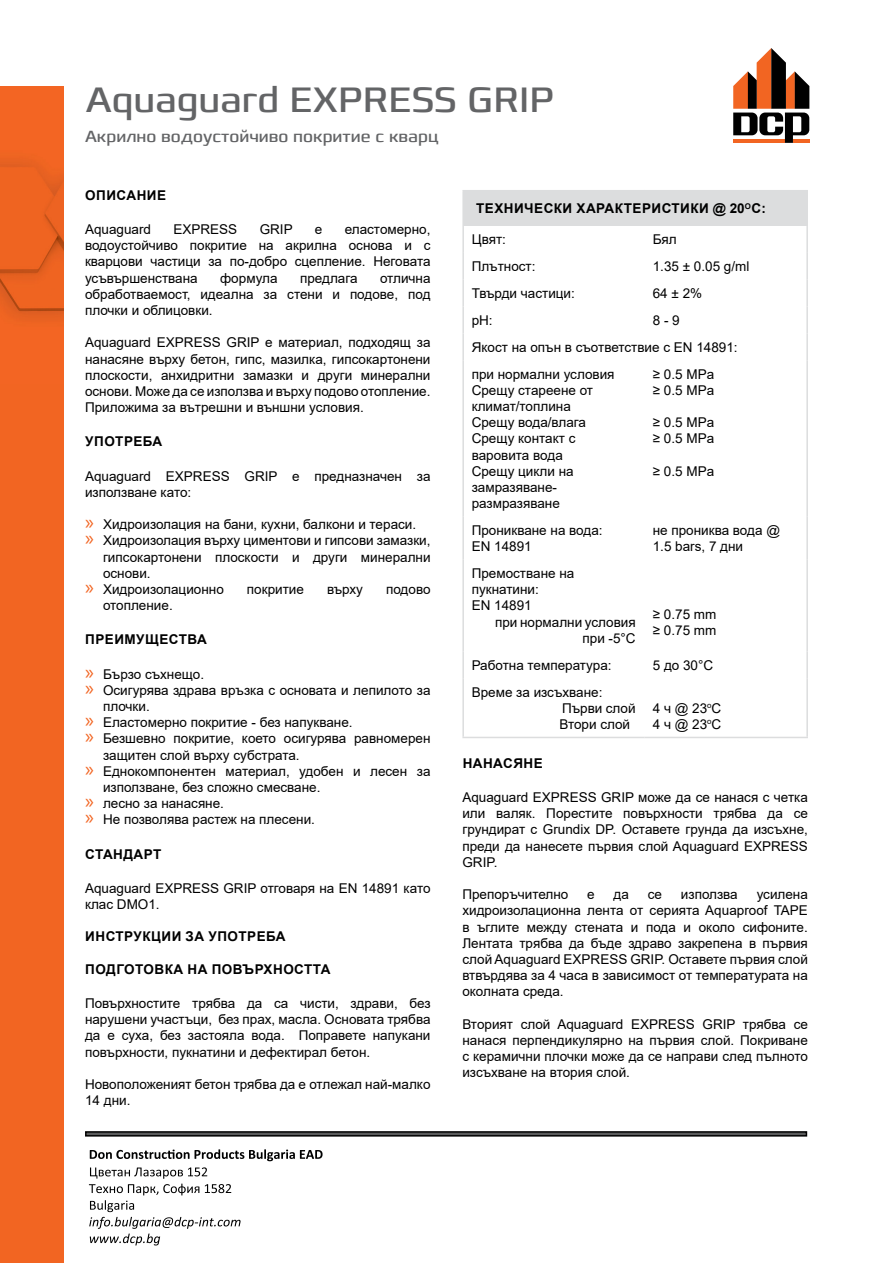
<style>
.page{position:relative;width:893px;height:1263px;background:#fff}
.page>*{position:absolute;margin:0;border:0;box-sizing:border-box;transform-origin:0 0}
.t1{font:36px "Francker CYR";color:#636466}
.t2{font:16.5px "Francker CYR";color:#636466}
.t3{font:13.5px/16.2px "Arial";color:#000}
.t4{font:700 13.5px "Arial";letter-spacing:.035em;color:#000}
.s1{font-family:"Myriad Pro";font-size:21px;color:#f26522}
</style>
<div class="page">
<div style="left:85px;top:1131px;width:722px;height:5px;border:2px solid #000"></div>
<svg style="left:90px;top:1149px;width:233px;height:12px"></svg>
<svg style="left:89px;top:1167px;width:152px;height:78px"></svg>
<div style="left:463px;top:191px;width:344px;height:35px;background:#dcddde"></div>
<hr style="left:462px;top:190px;width:182px;height:1px;background:#dcddde">
<hr style="left:462px;top:191px;width:2px;height:35px;background:#dcddde">
<hr style="left:644px;top:190px;width:164px;height:1px;background:#dcddde">
<hr style="left:806px;top:191px;width:2px;height:35px;background:#dcddde">
<hr style="left:462px;top:226px;width:2px;height:27px;background:#dcddde">
<hr style="left:806px;top:226px;width:2px;height:27px;background:#dcddde">
<hr style="left:462px;top:253px;width:2px;height:27px;background:#dcddde">
<hr style="left:806px;top:253px;width:2px;height:27px;background:#dcddde">
<hr style="left:462px;top:280px;width:2px;height:27px;background:#dcddde">
<hr style="left:806px;top:280px;width:2px;height:27px;background:#dcddde">
<hr style="left:462px;top:307px;width:2px;height:26px;background:#dcddde">
<hr style="left:806px;top:307px;width:2px;height:26px;background:#dcddde">
<hr style="left:462px;top:333px;width:2px;height:27px;background:#dcddde">
<hr style="left:806px;top:333px;width:2px;height:27px;background:#dcddde">
<hr style="left:462px;top:360px;width:2px;height:157px;background:#dcddde">
<hr style="left:806px;top:360px;width:2px;height:157px;background:#dcddde">
<hr style="left:462px;top:517px;width:2px;height:43px;background:#dcddde">
<hr style="left:806px;top:517px;width:2px;height:43px;background:#dcddde">
<hr style="left:462px;top:560px;width:2px;height:91px;background:#dcddde">
<hr style="left:806px;top:560px;width:2px;height:91px;background:#dcddde">
<hr style="left:462px;top:651px;width:2px;height:27px;background:#dcddde">
<hr style="left:806px;top:651px;width:2px;height:27px;background:#dcddde">
<hr style="left:462px;top:678px;width:2px;height:59px;background:#dcddde">
<hr style="left:806px;top:678px;width:2px;height:59px;background:#dcddde">
<hr style="left:462px;top:737px;width:182px;height:1px;background:#dcddde">
<hr style="left:644px;top:737px;width:164px;height:1px;background:#dcddde">
<svg style="left:733px;top:48px;width:76px;height:95px"></svg>
<div style="left:0;top:86px;width:64px;height:1177px;background:#f26522"></div>
<img style="left:0;top:161px;width:64px;height:158px">
<h1 class="t1" style="left:86px;top:77px;width:470px">Aquaguard EXPRESS GRIP</h1>
<p class="t2" style="left:85px;top:126px;width:355px">Акрилно водоустойчиво покритие с кварц</p>
<p class="t4" style="left:85px;top:185px;width:82px">ОПИСАНИЕ</p>
<p class="t3" style="left:85px;top:221px;width:68px">Aquaguard</p>
<p class="t3" style="left:173px;top:221px;width:65px">EXPRESS</p>
<p class="t3" style="left:260px;top:221px;width:35px">GRIP</p>
<p class="t3" style="left:315px;top:221px;width:9px">е</p>
<p class="t3" style="left:85px;top:221px;width:347px;text-align:justify;text-indent:260px">еластомерно, водоустойчиво покритие на акрилна основа и с кварцови частици за по-добро сцепление. Неговата усъвършенствана</p>
<p class="t3" style="left:220px;top:270px;width:59px">формула</p>
<p class="t3" style="left:300px;top:270px;width:59px">предлага</p>
<p class="t3" style="left:85px;top:270px;width:347px;text-align:justify;text-indent:295px">отлична обработваемост, идеална за стени и подове, под плочки и облицовки.</p>
<p class="t3" style="left:85px;top:334px;width:347px;text-align:justify">Aquaguard EXPRESS GRIP е материал, подходящ за нанасяне върху бетон, гипс, мазилка, гипсокартонени плоскости, анхидритни замазки и други минерални основи. Може да се използва и върху подово отопление.<br>Приложима за вътрешни и външни условия.</p>
<p class="t4" style="left:85px;top:432px;width:79px">УПОТРЕБА</p>
<p class="t3" style="left:85px;top:468px;width:347px">Aquaguard EXPRESS GRIP е предназначен за използване като:</p>
<p class="t3" style="left:85px;top:516px;width:333px"><span class="s1">»</span> Хидроизолация на бани, кухни, балкони и тераси.</p>
<p class="t3" style="left:85px;top:532px;width:347px"><span class="s1">»</span> Хидроизолация върху циментови и гипсови замазки,</p>
<p class="t3" style="left:103px;top:549px;width:329px">гипсокартонени плоскости и други минерални</p>
<p class="t3" style="left:103px;top:565px;width:49px">основи.</p>
<p class="t3" style="left:85px;top:581px;width:140px"><span class="s1">»</span> Хидроизолационно</p>
<p class="t3" style="left:247px;top:581px;width:59px">покритие</p>
<p class="t3" style="left:327px;top:581px;width:38px">върху</p>
<p class="t3" style="left:386px;top:581px;width:46px">подово</p>
<p class="t3" style="left:103px;top:597px;width:71px">отопление.</p>
<p class="t4" style="left:85px;top:630px;width:123px">ПРЕИМУЩЕСТВА</p>
<p class="t3" style="left:85px;top:666px;width:121px"><span class="s1">»</span> Бързо съхнещо.</p>
<p class="t3" style="left:85px;top:682px;width:347px"><span class="s1">»</span> Осигурява здрава връзка с основата и лепилото за</p>
<p class="t3" style="left:103px;top:698px;width:48px">плочки.</p>
<p class="t3" style="left:85px;top:714px;width:269px"><span class="s1">»</span> Еластомерно покритие - без напукване.</p>
<p class="t3" style="left:85px;top:730px;width:347px"><span class="s1">»</span> Безшевно покритие, което осигурява равномерен</p>
<p class="t3" style="left:103px;top:747px;width:198px">защитен слой върху субстрата.</p>
<p class="t3" style="left:85px;top:763px;width:347px"><span class="s1">»</span> Еднокомпонентен материал, удобен и лесен за</p>
<p class="t3" style="left:103px;top:779px;width:219px">използване, без сложно смесване.</p>
<p class="t3" style="left:85px;top:795px;width:140px"><span class="s1">»</span> лесно за нанасяне.</p>
<p class="t3" style="left:85px;top:811px;width:231px"><span class="s1">»</span> Не позволява растеж на плесени.</p>
<p class="t4" style="left:85px;top:844px;width:78px">СТАНДАРТ</p>
<p class="t3" style="left:85px;top:880px;width:347px">Aquaguard EXPRESS GRIP отговаря на EN 14891 като клас DMO1.</p>
<p class="t4" style="left:85px;top:927px;width:202px">ИНСТРУКЦИИ ЗА УПОТРЕБА</p>
<p class="t4" style="left:85px;top:959px;width:247px">ПОДГОТОВКА НА ПОВЪРХНОСТТА</p>
<p class="t3" style="left:85px;top:995px;width:347px;text-align:justify">Повърхностите трябва да са чисти, здрави, без нарушени участъци, без прах, масла. Основата трябва да е суха, без застояла вода. Поправете напукани повърхности, пукнатини и дефектирал бетон.</p>
<p class="t3" style="left:85px;top:1076px;width:347px">Новоположеният бетон трябва да е отлежал най-малко<br>14 дни.</p>
<p class="t4" style="left:476px;top:199px;width:291px">ТЕХНИЧЕСКИ ХАРАКТЕРИСТИКИ @ 20<sup>O</sup>C:</p>
<p class="t3" style="left:472px;top:231px;width:36px">Цвят:</p>
<p class="t3" style="left:653px;top:231px;width:26px">Бял</p>
<p class="t3" style="left:472px;top:258px;width:65px">Плътност:</p>
<p class="t3" style="left:653px;top:258px;width:98px">1.35 ± 0.05 g/ml</p>
<p class="t3" style="left:472px;top:285px;width:105px">Твърди частици:</p>
<p class="t3" style="left:653px;top:285px;width:51px">64 ± 2%</p>
<p class="t3" style="left:472px;top:312px;width:23px">pH:</p>
<p class="t3" style="left:472px;top:307px;width:267px;line-height:26.8px;text-indent:181px">8 - 9<br>Якост на опън в съответствие с EN 14891: при нормални условия</p>
<p class="t3" style="left:472px;top:382px;width:123px">Срещу стареене от климат/топлина<br>Срещу вода/влага<br>Срещу контакт с варовита вода<br>Срещу цикли на замразяване&shy;размразяване</p>
<p class="t3" style="left:653px;top:366px;width:63px">≥ 0.5 MPa ≥ 0.5 MPa</p>
<p class="t3" style="left:653px;top:414px;width:63px">≥ 0.5 MPa ≥ 0.5 MPa</p>
<p class="t3" style="left:653px;top:463px;width:63px">≥ 0.5 MPa</p>
<p class="t3" style="left:472px;top:522px;width:132px">Проникване на вода:<br>EN 14891</p>
<p class="t3" style="left:653px;top:522px;width:129px">не прониква вода @<br>1.5 bars, 7 дни</p>
<p class="t3" style="left:472px;top:565px;width:104px">Премостване на пукнатини:<br>EN 14891</p>
<p class="t3" style="left:495px;top:614px;width:142px;text-align:right">при нормални условия при -5°C</p>
<p class="t3" style="left:653px;top:606px;width:65px">≥ 0.75 mm ≥ 0.75 mm</p>
<p class="t3" style="left:472px;top:657px;width:141px">Работна температура:</p>
<p class="t3" style="left:653px;top:657px;width:62px">5 до 30°C</p>
<p class="t3" style="left:559px;top:684px;width:78px;text-indent:-88px">Време за изсъхване:<br>Първи слой<br>Втори слой</p>
<p class="t3" style="left:653px;top:700px;width:70px">4 ч @ 23<sup>o</sup>C<br>4 ч @ 23<sup>o</sup>C</p>
<p class="t4" style="left:463px;top:753px;width:82px">НАНАСЯНЕ</p>
<p class="t3" style="left:462px;top:789px;width:347px;text-align:justify">Aquaguard EXPRESS GRIP може да се нанася с четка или валяк. Порестите повърхности трябва да се грундират с Grundix DP. Оставете грунда да изсъхне, преди да нанесете първия слой Aquaguard EXPRESS GRIP.</p>
<p class="t3" style="left:462px;top:886px;width:107px">Препоръчително</p>
<p class="t3" style="left:587px;top:886px;width:9px">е</p>
<p class="t3" style="left:614px;top:886px;width:17px">да</p>
<p class="t3" style="left:648px;top:886px;width:16px">се</p>
<p class="t3" style="left:681px;top:886px;width:58px">използва</p>
<p class="t3" style="left:462px;top:886px;width:347px;text-align:justify;text-indent:294px">усилена хидроизолационна лента от серията Aquaproof TAPE в ъглите между стената и пода и около сифоните.<br>Лентата трябва да бъде здраво закрепена в първия слой Aquaguard EXPRESS GRIP. Оставете първия слой втвърдява за 4 часа в зависимост от температурата на околната среда.</p>
<p class="t3" style="left:462px;top:1016px;width:347px;text-align:justify">Вторият слой Aquaguard EXPRESS GRIP трябва се нанася перпендикулярно на първия слой. Покриване с керамични плочки може да се направи след пълното изсъхване на втория слой.</p>
</div>
